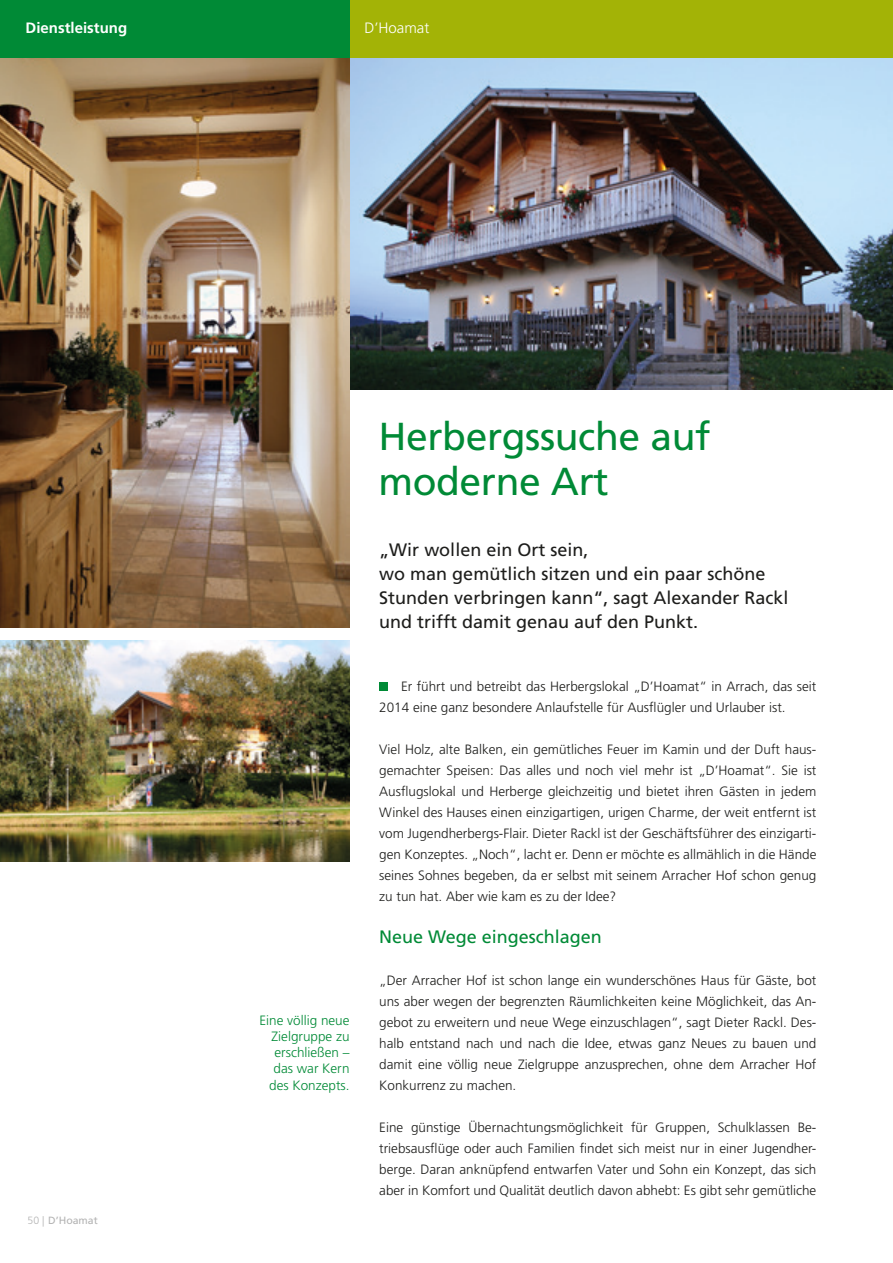
<style>
.page{position:relative;width:893px;height:1263px;background:#fff}
.page>*{position:absolute;margin:0;border:0;box-sizing:border-box;transform-origin:0 0}
.t1{font:39px/45px "Frutiger LT Std";letter-spacing:-.01em;color:#008a36}
.t2{font:18px/24px "Frutiger LT Std";color:#1d1d1b}
.t3{font:18px "Frutiger LT Std";color:#008a36}
.t4{font:700 15px "Frutiger LT Std";color:#fff}
.t5{font:300 15px "Frutiger LT Std";color:#fff}
.t6{font:300 13.5px/21px "Frutiger LT Std";color:#1d1d1b;text-align:justify}
.t7{font:300 13.5px/16.2px "Frutiger LT Std";color:#008a36;text-align:right}
.t8{font:10.5px "Frutiger LT Std";color:#b3b3b3}
.s1{font-weight:300}
</style>
<div class="page">
<img style="left:350px;top:57px;width:543px;height:332px">
<div style="left:379px;top:682px;width:9px;height:8px;background:#008a36"></div>
<img style="left:0;top:57px;width:350px;height:570px">
<img style="left:0;top:640px;width:350px;height:221px">
<div style="left:350px;top:0;width:543px;height:57px;background:#a3b306"></div>
<div style="left:0;top:0;width:350px;height:57px;background:#008a36"></div>
<p class="t4" style="left:26px;top:18px;width:103px">Dienstleistung</p>
<p class="t5" style="left:364px;top:19px;width:67px">D’Hoamat</p>
<p class="t8" style="left:28px;top:1214px;width:72px"><span class="s1">50 |</span> D’Hoamat</p>
<p class="t7" style="left:259px;top:1012px;width:92px">Eine völlig neue<br>Zielgruppe zu erschließen – das war Kern des Konzepts.</p>
<h1 class="t1" style="left:378px;top:414px;width:333px">Herbergssuche auf moderne Art</h1>
<h2 class="t2" style="left:379px;top:537px;width:411px">„Wir wollen ein Ort sein,<br>wo man gemütlich sitzen und ein paar schöne Stunden verbringen kann“, sagt Alexander Rackl und trifft damit genau auf den Punkt.</h2>
<p class="t6" style="left:379px;top:675px;width:439px;text-indent:22px">Er führt und betreibt das Herbergslokal „D’Hoamat“ in Arrach, das seit<br>2014 eine ganz besondere Anlaufstelle für Ausflügler und Urlauber ist.</p>
<p class="t6" style="left:379px;top:738px;width:439px">Viel Holz, alte Balken, ein gemütliches Feuer im Kamin und der Duft haus&shy;gemachter Speisen: Das alles und noch viel mehr ist „D’Hoamat“. Sie ist Ausflugslokal und Herberge gleichzeitig und bietet ihren Gästen in jedem Winkel des Hauses einen einzigartigen, urigen Charme, der weit entfernt ist vom Jugendherbergs-Flair. Dieter Rackl ist der Geschäftsführer des einzigarti&shy;gen Konzeptes. „Noch“, lacht er. Denn er möchte es allmählich in die Hände seines Sohnes begeben, da er selbst mit seinem Arracher Hof schon genug zu tun hat. Aber wie kam es zu der Idee?</p>
<h2 class="t3" style="left:379px;top:926px;width:224px">Neue Wege eingeschlagen</h2>
<p class="t6" style="left:379px;top:969px;width:439px">„Der Arracher Hof ist schon lange ein wunderschönes Haus für Gäste, bot uns aber wegen der begrenzten Räumlichkeiten keine Möglichkeit, das An&shy;gebot zu erweitern und neue Wege einzuschlagen“, sagt Dieter Rackl. Des&shy;halb entstand nach und nach die Idee, etwas ganz Neues zu bauen und damit eine völlig neue Zielgruppe anzusprechen, ohne dem Arracher Hof Konkurrenz zu machen.</p>
<p class="t6" style="left:379px;top:1117px;width:439px">Eine günstige Übernachtungsmöglichkeit für Gruppen, Schulklassen Be&shy;triebsausflüge oder auch Familien findet sich meist nur in einer Jugendher&shy;berge. Daran anknüpfend entwarfen Vater und Sohn ein Konzept, das sich aber in Komfort und Qualität deutlich davon abhebt: Es gibt sehr gemütliche</p>
</div>
